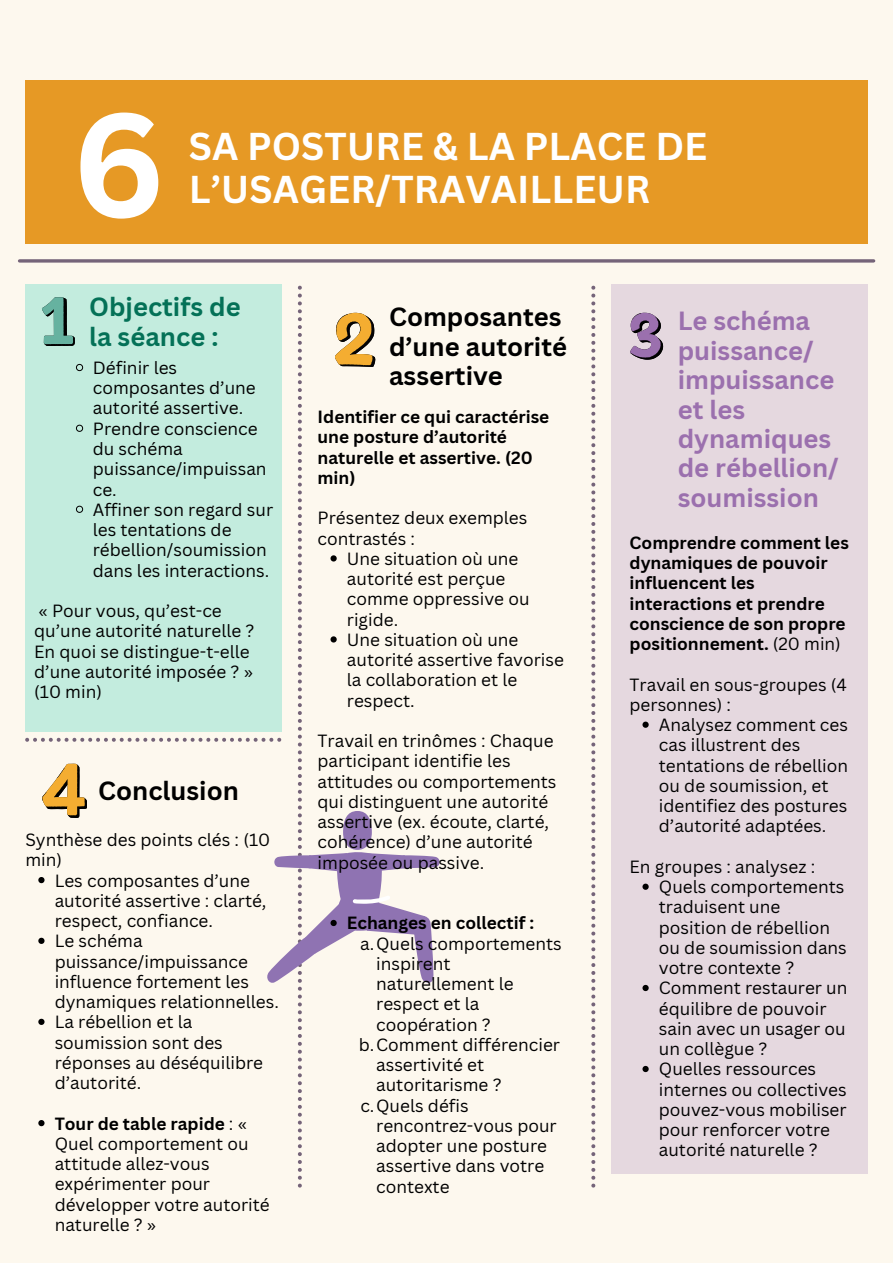
<style>
.page{position:relative;width:893px;height:1263px;background:#fdf8ee}
.page>*{position:absolute;margin:0;border:0;box-sizing:border-box;transform-origin:0 0}
.t1{font:700 144.45px "Canva Sans";color:#fff}
.t2{font:700 37.8px "Canva Sans";color:#fff}
.t3{font:700 25.65px/29.5px "Canva Sans";color:#9b70ae}
.t4{font:700 25.65px/29.5px "Canva Sans";color:#000}
.t5{font:700 25.65px/29.5px "Canva Sans";color:#047157}
.t6{font:17.25px/20.2px "Canva Sans";color:#000}
.t7{font:700 17.25px/20.2px "Canva Sans";color:#000}
.s1{font-weight:700}
.s2{font-weight:400}
</style>
<div class="page">
<svg style="left:591px;top:286px;width:4px;height:901px"></svg>
<svg style="left:20px;top:259px;width:853px;height:4px;background:#897a8b"></svg>
<div style="left:611px;top:284px;width:257px;height:889px;background:#e5d8df"></div>
<div style="left:25px;top:80px;width:842px;height:164px;background:#e69925"></div>
<svg style="left:630px;top:313px;width:33px;height:47px"></svg>
<svg style="left:642px;top:722px;width:6px;height:6px"></svg>
<svg style="left:642px;top:884px;width:6px;height:6px"></svg>
<svg style="left:642px;top:985px;width:6px;height:6px"></svg>
<svg style="left:642px;top:1066px;width:6px;height:6px"></svg>
<svg style="left:25px;top:286px;width:415px;height:901px"></svg>
<p class="t1" style="left:72px;top:63px;width:95px">6</p>
<p class="t2" style="left:189px;top:119px;width:520px">SA POSTURE &amp; LA PLACE DE</p>
<p class="t2" style="left:189px;top:163px;width:463px">L’USAGER/TRAVAILLEUR</p>
<p class="t5" style="left:89px;top:292px;width:153px">Objectifs de la séance :</p>
<h1 class="t6" style="left:93px;top:357px;width:164px">Définir les composantes d’une autorité assertive.</h1>
<p class="t6" style="left:93px;top:418px;width:175px">Prendre conscience du schéma puissance/impuissan ce.</p>
<p class="t6" style="left:93px;top:499px;width:182px">Affiner son regard sur les tentations de rébellion/soumission dans les interactions.</p>
<h2 class="t6" style="left:34px;top:600px;width:222px">« Pour vous, qu’est-ce qu’une autorité naturelle ?<br>En quoi se distingue-t-elle d’une autorité imposée ? » (10 min)</h2>
<h2 class="t4" style="left:98px;top:776px;width:142px">Conclusion</h2>
<p class="t6" style="left:25px;top:829px;width:246px">Synthèse des points clés : (10 min)</p>
<p class="t6" style="left:55px;top:870px;width:213px">Les composantes d’une autorité assertive : clarté, respect, confiance.</p>
<p class="t6" style="left:55px;top:930px;width:226px">Le schéma puissance/impuissance influence fortement les dynamiques relationnelles.</p>
<p class="t6" style="left:55px;top:1011px;width:210px">La rébellion et la soumission sont des réponses au déséquilibre d’autorité.</p>
<p class="t6" style="left:55px;top:1113px;width:217px"><span class="s1">Tour de table rapide</span> : «<br>Quel comportement ou attitude allez-vous expérimenter pour développer votre autorité naturelle ? »</p>
<p class="t4" style="left:389px;top:301px;width:179px">Composantes d’une autorité assertive</p>
<p class="t7" style="left:317px;top:406px;width:233px">Identifier ce qui caractérise une posture d’autorité naturelle et assertive. (20 min)</p>
<p class="t6" style="left:317px;top:508px;width:211px">Présentez deux exemples contrastés :</p>
<p class="t6" style="left:347px;top:548px;width:184px">Une situation où une autorité est perçue comme oppressive ou rigide.</p>
<p class="t6" style="left:347px;top:629px;width:219px">Une situation où une autorité assertive favorise la collaboration et le respect.</p>
<h2 class="t6" style="left:317px;top:730px;width:240px">Travail en trinômes : Chaque participant identifie les attitudes ou comportements qui distinguent une autorité assertive (ex. écoute, clarté, cohérence) d’une autorité imposée ou passive.</h2>
<p class="t7" style="left:347px;top:913px;width:189px">Echanges en collectif :</p>
<h3 class="t6" style="left:376px;top:933px;width:187px;text-indent:-16px">a.Quels comportements inspirent naturellement le respect et la coopération ?</h3>
<p class="t6" style="left:376px;top:1034px;width:185px;text-indent:-17px">b.Comment différencier assertivité et autoritarisme ?</p>
<p class="t6" style="left:376px;top:1095px;width:182px;text-indent:-16px">c.Quels défis rencontrez-vous pour adopter une posture assertive dans votre contexte</p>
<p class="t3" style="left:677px;top:305px;width:163px">Le schéma puissance/ impuissance et les dynamiques de rébellion/ soumission</p>
<p class="t7" style="left:629px;top:532px;width:221px">Comprendre comment les dynamiques de pouvoir influencent les interactions et prendre conscience de son propre positionnement. <span class="s2">(20 min)</span></p>
<p class="t6" style="left:629px;top:674px;width:219px">Travail en sous-groupes (4 personnes) :</p>
<p class="t6" style="left:659px;top:714px;width:191px">Analysez comment ces cas illustrent des tentations de rébellion ou de soumission, et identifiez des postures d’autorité adaptées.</p>
<p class="t6" style="left:629px;top:856px;width:187px">En groupes : analysez :</p>
<p class="t6" style="left:659px;top:876px;width:189px">Quels comportements traduisent une position de rébellion ou de soumission dans votre contexte ?</p>
<p class="t6" style="left:659px;top:978px;width:190px">Comment restaurer un équilibre de pouvoir sain avec un usager ou un collègue ?</p>
<p class="t6" style="left:659px;top:1059px;width:189px">Quelles ressources internes ou collectives pouvez-vous mobiliser pour renforcer votre autorité naturelle ?</p>
</div>
